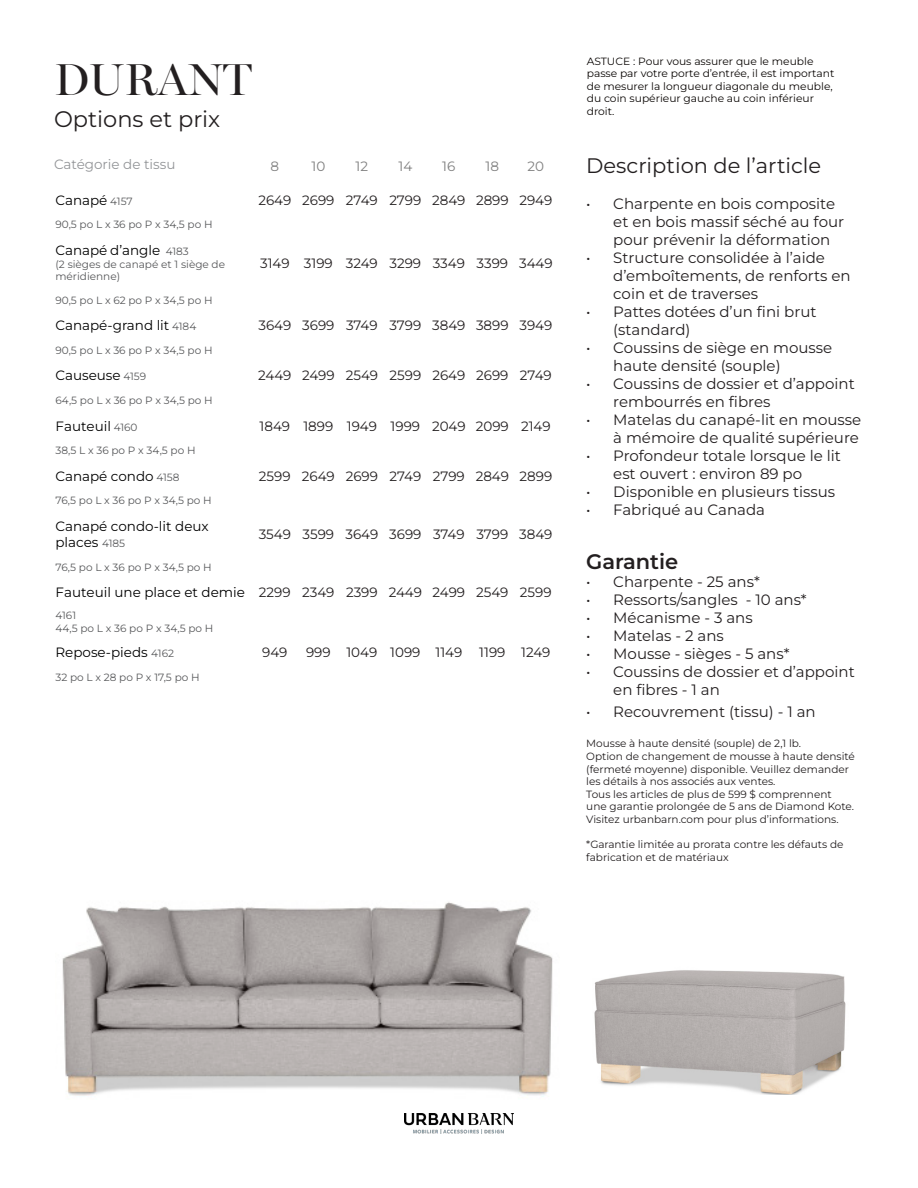
<style>
.page{position:relative;width:918px;height:1188px;background:#fff}
.page>*{position:absolute;margin:0;border:0;box-sizing:border-box;transform-origin:0 0}
.t1{font:45px "Miller Banner";color:#231f20}
.t2{font:22.5px "Montserrat";color:#231f20}
.t3{font:21px "Montserrat";color:#231f20}
.t4{font:600 21px "Montserrat";color:#231f20}
.t5{font:15px/18px "Montserrat";color:#231f20}
.Grade{font:13.5px "Montserrat";color:#231f20}
.Grade-2{font:13.5px/16.2px "Montserrat";color:#000}
.t6{font:13.5px "Montserrat";color:#939598}
.Grade-3{font:13.5px "Montserrat";color:#7f7f7f}
.t7{font:10.5px/12.6px "Montserrat";color:#231f20}
.Grade-4{font:10.5px "Montserrat";color:#57585a}
.Grade-5{font:10.5px/12.6px "Montserrat";color:#0c0806}
.s1{font-size:10.5px;color:#57585a}
</style>
<div class="page">
<img style="left:62px;top:902px;width:491px;height:222px">
<img style="left:405px;top:1114px;width:108px;height:20px">
<img style="left:594px;top:970px;width:252px;height:124px">
<p class="t1" style="left:54px;top:53px;width:199px">DURANT</p>
<p class="t2" style="left:54px;top:104px;width:168px">Options et prix</p>
<p class="Grade-5" style="left:587px;top:54px;width:249px">ASTUCE : Pour vous assurer que le meuble passe par votre porte d’entrée, il est important de mesurer la longueur diagonale du meuble, du coin supérieur gauche au coin inférieur droit.</p>
<p class="t6" style="left:54px;top:155px;width:123px">Catégorie de tissu</p>
<p class="t3" style="left:586px;top:152px;width:236px">Description de l’article</p>
<p class="t5" style="left:613px;top:195px;width:232px;text-indent:-27px">• Charpente en bois composite et en bois massif séché au four pour prévenir la déformation</p>
<p class="t5" style="left:613px;top:249px;width:239px;text-indent:-27px">• Structure consolidée à l’aide d’emboîtements, de renforts en coin et de traverses</p>
<p class="t5" style="left:613px;top:303px;width:205px;text-indent:-27px">• Pattes dotées d’un fini brut (standard)</p>
<p class="t5" style="left:613px;top:339px;width:221px;text-indent:-27px">• Coussins de siège en mousse haute densité (souple)</p>
<p class="t5" style="left:613px;top:375px;width:243px;text-indent:-27px">• Coussins de dossier et d’appoint rembourrés en fibres</p>
<p class="t5" style="left:586px;top:411px;width:277px;text-align:right">• Matelas du canapé-lit en mousse à mémoire de qualité supérieure</p>
<p class="t5" style="left:613px;top:447px;width:229px;text-indent:-27px">• Profondeur totale lorsque le lit est ouvert : environ 89 po</p>
<p class="t5" style="left:586px;top:483px;width:250px">• Disponible en plusieurs tissus</p>
<p class="t5" style="left:586px;top:501px;width:180px">• Fabriqué au Canada</p>
<p class="t4" style="left:586px;top:548px;width:94px">Garantie</p>
<p class="t5" style="left:586px;top:573px;width:175px">• Charpente - 25 ans*</p>
<p class="t5" style="left:586px;top:591px;width:222px">• Ressorts/sangles - 10 ans*</p>
<p class="t5" style="left:586px;top:609px;width:168px">• Mécanisme - 3 ans</p>
<p class="t5" style="left:586px;top:627px;width:139px">• Matelas - 2 ans</p>
<p class="t5" style="left:586px;top:645px;width:205px">• Mousse - sièges - 5 ans*</p>
<p class="t5" style="left:613px;top:663px;width:243px;text-indent:-27px">• Coussins de dossier et d’appoint en fibres - 1 an</p>
<p class="t5" style="left:586px;top:702px;width:231px">• Recouvrement (tissu) - 1 an</p>
<p class="t7" style="left:586px;top:737px;width:216px">Mousse à haute densité (souple) de 2,1 lb.</p>
<p class="t7" style="left:586px;top:750px;width:270px">Option de changement de mousse à haute densité (fermeté moyenne) disponible. Veuillez demander les détails à nos associés aux ventes.</p>
<p class="t7" style="left:586px;top:788px;width:269px">Tous les articles de plus de 599 $ comprennent une garantie prolongée de 5 ans de Diamond Kote.<br>Visitez urbanbarn.com pour plus d’informations.</p>
<p class="t7" style="left:586px;top:838px;width:259px">*Garantie limitée au prorata contre les défauts de fabrication et de matériaux</p>
<p class="Grade-3" style="left:271px;top:157px;width:10px">8</p>
<p class="Grade-3" style="left:311px;top:157px;width:15px">10</p>
<p class="Grade-3" style="left:356px;top:157px;width:14px">12</p>
<p class="Grade-3" style="left:398px;top:157px;width:15px">14</p>
<p class="Grade-3" style="left:442px;top:157px;width:15px">16</p>
<p class="Grade-3" style="left:486px;top:157px;width:15px">18</p>
<p class="Grade-3" style="left:528px;top:157px;width:18px">20</p>
<p class="Grade-2" style="left:56px;top:192px;width:79px">Canapé <span class="s1">4157</span></p>
<p class="Grade" style="left:258px;top:191px;width:34px">2649</p>
<p class="Grade" style="left:302px;top:191px;width:34px">2699</p>
<p class="Grade" style="left:346px;top:191px;width:33px">2749</p>
<p class="Grade" style="left:389px;top:191px;width:34px">2799</p>
<p class="Grade" style="left:432px;top:191px;width:35px">2849</p>
<p class="Grade" style="left:476px;top:191px;width:34px">2899</p>
<p class="Grade" style="left:519px;top:191px;width:34px">2949</p>
<p class="Grade-4" style="left:56px;top:218px;width:159px">90,5 po L x 36 po P x 34,5 po H</p>
<p class="Grade-2" style="left:56px;top:242px;width:135px">Canapé d’angle <span class="s1">4183</span></p>
<p class="Grade-4" style="left:56px;top:257px;width:171px">(2 sièges de canapé et 1 siège de</p>
<p class="Grade-4" style="left:56px;top:269px;width:66px">méridienne)</p>
<p class="Grade" style="left:260px;top:254px;width:31px">3149</p>
<p class="Grade" style="left:304px;top:254px;width:30px">3199</p>
<p class="Grade" style="left:346px;top:254px;width:33px">3249</p>
<p class="Grade" style="left:390px;top:254px;width:33px">3299</p>
<p class="Grade" style="left:433px;top:254px;width:34px">3349</p>
<p class="Grade" style="left:477px;top:254px;width:33px">3399</p>
<p class="Grade" style="left:519px;top:254px;width:35px">3449</p>
<p class="Grade-4" style="left:56px;top:293px;width:159px">90,5 po L x 62 po P x 34,5 po H</p>
<p class="Grade-2" style="left:56px;top:317px;width:142px">Canapé-grand lit <span class="s1">4184</span></p>
<p class="Grade" style="left:258px;top:316px;width:34px">3649</p>
<p class="Grade" style="left:302px;top:316px;width:34px">3699</p>
<p class="Grade" style="left:346px;top:316px;width:33px">3749</p>
<p class="Grade" style="left:389px;top:316px;width:33px">3799</p>
<p class="Grade" style="left:432px;top:316px;width:35px">3849</p>
<p class="Grade" style="left:476px;top:316px;width:34px">3899</p>
<p class="Grade" style="left:519px;top:316px;width:34px">3949</p>
<p class="Grade-4" style="left:56px;top:343px;width:159px">90,5 po L x 36 po P x 34,5 po H</p>
<p class="Grade-2" style="left:56px;top:367px;width:92px">Causeuse <span class="s1">4159</span></p>
<p class="Grade" style="left:258px;top:367px;width:35px">2449</p>
<p class="Grade" style="left:302px;top:367px;width:34px">2499</p>
<p class="Grade" style="left:346px;top:367px;width:34px">2549</p>
<p class="Grade" style="left:389px;top:367px;width:33px">2599</p>
<p class="Grade" style="left:432px;top:367px;width:34px">2649</p>
<p class="Grade" style="left:476px;top:367px;width:34px">2699</p>
<p class="Grade" style="left:520px;top:367px;width:33px">2749</p>
<p class="Grade-4" style="left:56px;top:393px;width:159px">64,5 po L x 36 po P x 34,5 po H</p>
<p class="Grade-2" style="left:56px;top:417px;width:84px">Fauteuil <span class="s1">4160</span></p>
<p class="Grade" style="left:260px;top:417px;width:32px">1849</p>
<p class="Grade" style="left:303px;top:417px;width:31px">1899</p>
<p class="Grade" style="left:347px;top:417px;width:32px">1949</p>
<p class="Grade" style="left:391px;top:417px;width:31px">1999</p>
<p class="Grade" style="left:432px;top:417px;width:35px">2049</p>
<p class="Grade" style="left:476px;top:417px;width:35px">2099</p>
<p class="Grade" style="left:521px;top:417px;width:31px">2149</p>
<p class="Grade-4" style="left:56px;top:443px;width:142px">38,5 L x 36 po P x 34,5 po H</p>
<p class="Grade-2" style="left:56px;top:467px;width:126px">Canapé condo <span class="s1">4158</span></p>
<p class="Grade" style="left:259px;top:467px;width:33px">2599</p>
<p class="Grade" style="left:302px;top:467px;width:34px">2649</p>
<p class="Grade" style="left:346px;top:467px;width:34px">2699</p>
<p class="Grade" style="left:389px;top:467px;width:33px">2749</p>
<p class="Grade" style="left:433px;top:467px;width:34px">2799</p>
<p class="Grade" style="left:476px;top:467px;width:35px">2849</p>
<p class="Grade" style="left:520px;top:467px;width:34px">2899</p>
<p class="Grade-4" style="left:56px;top:494px;width:158px">76,5 po L x 36 po P x 34,5 po H</p>
<p class="Grade-2" style="left:56px;top:518px;width:155px">Canapé condo-lit deux places <span class="s1">4185</span></p>
<p class="Grade" style="left:259px;top:525px;width:34px">3549</p>
<p class="Grade" style="left:303px;top:525px;width:33px">3599</p>
<p class="Grade" style="left:345px;top:525px;width:34px">3649</p>
<p class="Grade" style="left:389px;top:525px;width:34px">3699</p>
<p class="Grade" style="left:433px;top:525px;width:33px">3749</p>
<p class="Grade" style="left:476px;top:525px;width:33px">3799</p>
<p class="Grade" style="left:519px;top:525px;width:35px">3849</p>
<p class="Grade-4" style="left:56px;top:560px;width:158px">76,5 po L x 36 po P x 34,5 po H</p>
<p class="Grade-2" style="left:56px;top:584px;width:191px">Fauteuil une place et demie</p>
<p class="Grade" style="left:259px;top:583px;width:33px">2299</p>
<p class="Grade" style="left:302px;top:583px;width:34px">2349</p>
<p class="Grade" style="left:346px;top:583px;width:33px">2399</p>
<p class="Grade" style="left:389px;top:583px;width:35px">2449</p>
<p class="Grade" style="left:433px;top:583px;width:34px">2499</p>
<p class="Grade" style="left:476px;top:583px;width:34px">2549</p>
<p class="Grade" style="left:520px;top:583px;width:33px">2599</p>
<p class="Grade-4" style="left:56px;top:609px;width:22px">4161</p>
<p class="Grade-4" style="left:56px;top:621px;width:159px">44,5 po L x 36 po P x 34,5 po H</p>
<p class="Grade-2" style="left:56px;top:644px;width:120px">Repose-pieds <span class="s1">4162</span></p>
<p class="Grade" style="left:262px;top:643px;width:27px">949</p>
<p class="Grade" style="left:306px;top:643px;width:26px">999</p>
<p class="Grade" style="left:346px;top:643px;width:32px">1049</p>
<p class="Grade" style="left:390px;top:643px;width:32px">1099</p>
<p class="Grade" style="left:435px;top:643px;width:28px">1149</p>
<p class="Grade" style="left:479px;top:643px;width:28px">1199</p>
<p class="Grade" style="left:521px;top:643px;width:31px">1249</p>
<p class="Grade-4" style="left:56px;top:670px;width:146px">32 po L x 28 po P x 17,5 po H</p>
</div>
